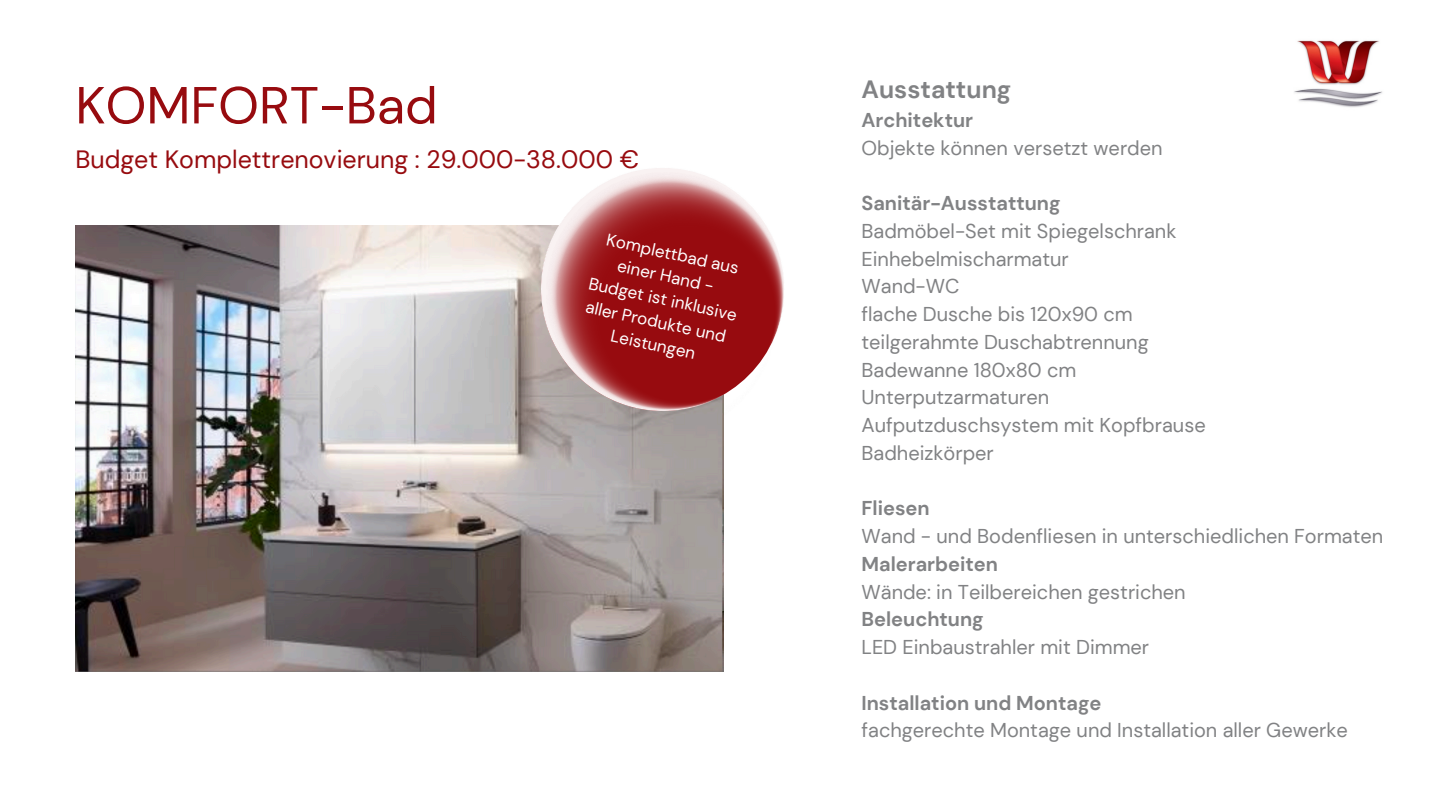
<style>
.page{position:relative;width:1440px;height:810px;background:#fff}
.page>*{position:absolute;margin:0;border:0;box-sizing:border-box;transform-origin:0 0}
.t1{font:52px "DM Sans";color:#970b0f}
.t2{font:25px "DM Sans";color:#970b0f}
.t3{font:700 25px "DM Sans";color:#818284}
.t4{font:20px/27.8px "DM Sans";color:#818284}
.t5{font:17px "DM Sans";color:#fff}
.s1{font-weight:700}
</style>
<div class="page">
<img style="left:1294px;top:40px;width:88px;height:67px">
<img style="left:75px;top:225px;width:648px;height:446px">
<img style="left:541px;top:168px;width:243px;height:243px">
<h2 class="t1" style="left:75px;top:72px;width:364px">KOMFORT-Bad</h2>
<h2 class="t2" style="left:75px;top:143px;width:565px">Budget Komplettrenovierung : 29.000-38.000 €</h2>
<p class="t5" style="left:609px;top:229px;width:136px;rotate:12deg">Komplettbad aus</p>
<p class="t5" style="left:620px;top:255px;width:100px;rotate:12deg">einer Hand -</p>
<p class="t5" style="left:591px;top:273px;width:153px;rotate:12deg">Budget ist inklusive</p>
<p class="t5" style="left:588px;top:296px;width:144px;rotate:12deg">aller Produkte und</p>
<p class="t5" style="left:613px;top:325px;width:87px;rotate:12deg">Leistungen</p>
<h2 class="t3" style="left:862px;top:73px;width:151px">Ausstattung</h2>
<h2 class="t4" style="left:862px;top:106px;width:303px"><span class="s1">Architektur<br></span>Objekte können versetzt werden</h2>
<h2 class="t4" style="left:862px;top:189px;width:346px"><span class="s1">Sanitär-Ausstattung<br></span>Badmöbel-Set mit Spiegelschrank<br>Einhebelmischarmatur<br>Wand-WC<br>flache Dusche bis 120x90 cm teilgerahmte Duschabtrennung<br>Badewanne 180x80 cm<br>Unterputzarmaturen<br>Aufputzduschsystem mit Kopfbrause<br>Badheizkörper</h2>
<p class="t4" style="left:862px;top:495px;width:523px"><span class="s1">Fliesen<br></span>Wand - und Bodenfliesen in unterschiedlichen Formaten<br><span class="s1">Malerarbeiten<br></span>Wände: in Teilbereichen gestrichen<br><span class="s1">Beleuchtung<br></span>LED Einbaustrahler mit Dimmer</p>
<p class="t4" style="left:862px;top:689px;width:488px"><span class="s1">Installation und Montage<br></span>fachgerechte Montage und Installation aller Gewerke</p>
</div>
